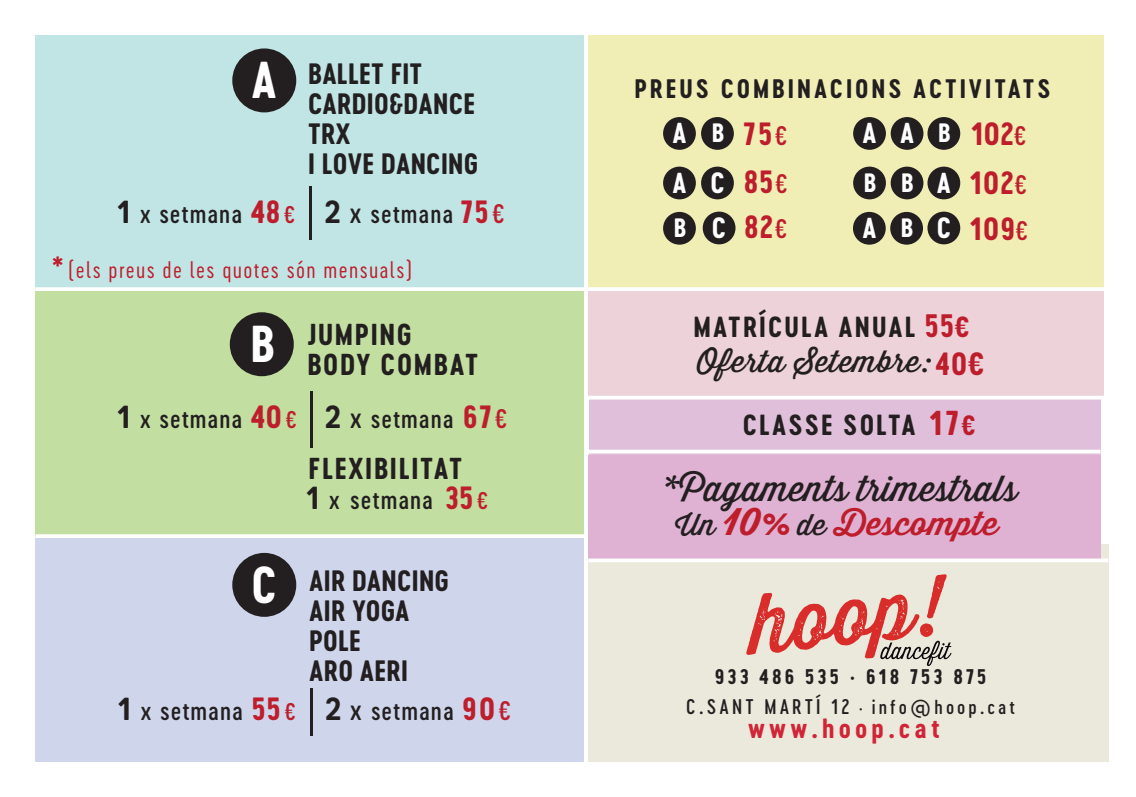
<style>
.page{position:relative;width:1136px;height:797px;background:#fff}
.page>*{position:absolute;margin:0;border:0;box-sizing:border-box;transform-origin:0 0}
.t1{font:48.5px "Cervo Neue Bold Neue";color:#fff}
.t2{font:35.25px "Thirsty Script";color:#231f20;scale:1.06 1}
.t3{font:500 32.5px "Thirsty Script";color:#be1d2c;scale:1.06 1}
.t4{font:30px "Cervo Neue Bold Neue";letter-spacing:.04em;color:#be1d2c}
.t5{font:30px "Thirsty Script";letter-spacing:.02em;color:#231f20;scale:1.06 1}
.t6{font:28.25px/30px "Cervo Neue Bold Neue";letter-spacing:.06em;color:#231f20}
.t7{font:27.5px/30px "Cervo Neue Bold Neue";letter-spacing:.01em;color:#231f20}
.t8{font:27.25px "Cervo Neue Bold Neue";letter-spacing:.08em;color:#231f20}
.t9{font:27.25px "Cervo Neue Bold Neue";color:#fff}
.t10{font:27px/49.5px "Cervo Neue Bold Neue";color:#fff}
.t11{font:26px "Cervo Neue Bold Neue";letter-spacing:.16em;color:#d22437}
.t12{font:25px "Cervo Neue Medium Neue";letter-spacing:.04em;color:#231f20}
.t13{font:25px "Cervo Neue Bold Neue";letter-spacing:.12em;color:#231f20}
.t14{font:24.75px "Cervo Neue Bold Neue";color:#fff}
.t15{font:22.5px "Cervo Neue Light Neue";letter-spacing:.06em;color:#be1d2c}
.t16{font:19.75px "Cervo Neue Medium Neue";letter-spacing:.16em;color:#231f20}
.t17{font:19.75px "Cervo Neue Bold Neue";letter-spacing:.16em;color:#231f20}
.s1{font-size:42.5px}
.s2{font-family:"Cervo Neue Bold Neue";font-size:30px;color:#be1d2c}
.s3{font-size:22.5px;color:#be1d2c}
.s4{font-size:27.5px}
.s5{color:#be1d2c}
.s6{font-family:"Cervo Neue Medium Neue";font-size:27.5px}
.s7{font-size:24.75px}
.s8{font-size:27px}
.s9{font-family:"Cervo Neue Medium Neue";font-size:25px}
.s10{font-size:27.25px}
.s11{font-size:30.25px;color:#be1d2c}
.s12{font-family:"Cervo Neue Bold Neue";color:#be1d2c}
.s13{font-size:32.25px;color:#be1d2c}
.s14{font-size:26px;color:#be1d2c}
.s15{font-weight:400;font-size:29px;color:#231f20}
.s16{font-weight:700;font-size:37.5px}
.s17{font-size:16.25px}
.s18{font-size:19px}
</style>
<div class="page">
<div style="left:35px;top:35px;width:549px;height:254px;background:#c1e5e5"></div>
<div style="left:35px;top:291px;width:549px;height:245px;background:#c2dea0"></div>
<div style="left:588px;top:35px;width:515px;height:256px;background:#f0eeb5"></div>
<div style="left:35px;top:536px;width:549px;height:225px;background:#cfd6ec"></div>
<div style="left:588px;top:398px;width:512px;height:57px;background:#e0bfda"></div>
<div style="left:587px;top:544px;width:521px;height:217px;background:#ebe9db"></div>
<svg style="left:746px;top:574px;width:205px;height:92px"></svg>
<div style="left:588px;top:455px;width:512px;height:105px;background:#dfb1d2"></div>
<svg style="left:588px;top:558px;width:520px;height:4px;background:#faf4f8"></svg>
<svg style="left:35px;top:287px;width:549px;height:2px"></svg>
<div style="left:588px;top:291px;width:515px;height:105px;background:#edd2d9"></div>
<svg style="left:588px;top:287px;width:516px;height:4px;background:#fefdfa"></svg>
<hr style="left:588px;top:396px;width:515px;height:3px;background:#fff">
<hr style="left:586px;top:450px;width:514px;height:3px;background:#fff">
<div style="left:232px;top:48px;width:64px;height:64px;background:#231f20;border-radius:50%"></div>
<div style="left:230px;top:312px;width:64px;height:64px;background:#231f20;border-radius:50%"></div>
<div style="left:232px;top:553px;width:64px;height:64px;background:#231f20;border-radius:50%"></div>
<hr style="left:309px;top:186px;width:3px;height:54px;background:#231f20">
<hr style="left:310px;top:391px;width:3px;height:56px;background:#231f20">
<hr style="left:310px;top:688px;width:3px;height:48px;background:#231f20">
<div style="left:663px;top:117px;width:32px;height:33px;background:#231f20;border-radius:50%"></div>
<div style="left:663px;top:167px;width:32px;height:32px;background:#231f20;border-radius:50%"></div>
<div style="left:701px;top:117px;width:32px;height:33px;background:#231f20;border-radius:50%"></div>
<div style="left:701px;top:167px;width:32px;height:32px;background:#231f20;border-radius:50%"></div>
<div style="left:663px;top:212px;width:32px;height:33px;background:#231f20;border-radius:50%"></div>
<div style="left:702px;top:212px;width:33px;height:32px;background:#231f20;border-radius:50%"></div>
<div style="left:852px;top:117px;width:33px;height:33px;background:#231f20;border-radius:50%"></div>
<div style="left:890px;top:117px;width:33px;height:33px;background:#231f20;border-radius:50%"></div>
<div style="left:927px;top:117px;width:33px;height:33px;background:#231f20;border-radius:50%"></div>
<div style="left:890px;top:167px;width:33px;height:32px;background:#231f20;border-radius:50%"></div>
<div style="left:852px;top:167px;width:33px;height:32px;background:#231f20;border-radius:50%"></div>
<div style="left:927px;top:167px;width:33px;height:32px;background:#231f20;border-radius:50%"></div>
<div style="left:852px;top:212px;width:33px;height:33px;background:#231f20;border-radius:50%"></div>
<div style="left:890px;top:212px;width:32px;height:33px;background:#231f20;border-radius:50%"></div>
<div style="left:927px;top:212px;width:33px;height:32px;background:#231f20;border-radius:50%"></div>
<svg style="left:35px;top:534px;width:549px;height:4px;background:#fafcf8"></svg>
<h1 class="t1" style="left:251px;top:47px;width:27px">A</h1>
<p class="t7" style="left:308px;top:59px;width:172px">BALLET FIT<br>CARDIO&amp;DANCE<br>TRX<br>I LOVE DANCING</p>
<p class="t12" style="left:117px;top:197px;width:389px"><span class="s1">1</span> x setmana <span class="s2">48</span> <span class="s3">€</span> <span class="s1">2</span> <span class="s4">x</span> setmana <span class="s2">75</span> <span class="s5">€</span></p>
<p class="t15" style="left:52px;top:255px;width:362px"><span class="s6">*</span> (els preus de les quotes són mensuals)</p>
<h1 class="t1" style="left:250px;top:311px;width:26px">B</h1>
<p class="t6" style="left:307px;top:319px;width:172px">JUMPING<br>BODY COMBAT</p>
<p class="t12" style="left:117px;top:402px;width:392px"><span class="s1">1</span> x setmana <span class="s2">40</span> <span class="s3">€</span> <span class="s1">2</span> <span class="s4">x</span> setmana <span class="s2">67</span> <span class="s5">€</span></p>
<p class="t6" style="left:308px;top:453px;width:155px">FLEXIBILITAT</p>
<p class="t12" style="left:306px;top:483px;width:184px"><span class="s1">1</span> x setmana <span class="s2">35</span> <span class="s3">€</span></p>
<h1 class="t1" style="left:251px;top:552px;width:27px">C</h1>
<p class="t7" style="left:309px;top:565px;width:141px">AIR DANCING<br>AIR YOGA<br>POLE<br>ARO AERI</p>
<p class="t12" style="left:117px;top:694px;width:395px"><span class="s1">1</span> x setmana <span class="s2">55</span> <span class="s3">€</span> <span class="s1">2</span> <span class="s4">x</span> setmana <span class="s2">90</span> <span class="s5">€</span></p>
<p class="t13" style="left:634px;top:71px;width:417px">PREUS COMBINACIONS ACTIVITATS</p>
<p class="t10" style="left:862px;top:108px;width:90px">AA<span class="s7">B</span></p>
<p class="t14" style="left:863px;top:166px;width:89px">BB<span class="s8">A</span></p>
<p class="t4" style="left:743px;top:207px;width:45px">82<span class="s9">€</span></p>
<p class="t10" style="left:862px;top:203px;width:90px">A<span class="s7">B</span><span class="s10">C</span></p>
<p class="t4" style="left:743px;top:114px;width:46px">75<span class="s9">€</span></p>
<p class="t4" style="left:971px;top:114px;width:57px">102<span class="s9">€</span></p>
<p class="t10" style="left:672px;top:108px;width:16px">A<br>A</p>
<p class="t14" style="left:711px;top:116px;width:14px">B</p>
<p class="t4" style="left:743px;top:162px;width:46px">85<span class="s9">€</span></p>
<p class="t4" style="left:970px;top:162px;width:58px">102<span class="s9">€</span></p>
<p class="t9" style="left:710px;top:164px;width:16px">C</p>
<p class="t14" style="left:673px;top:211px;width:54px">B <span class="s10">C</span></p>
<p class="t4" style="left:969px;top:208px;width:60px">109<span class="s9">€</span></p>
<p class="t8" style="left:693px;top:308px;width:278px">MATRÍCULA ANUAL <span class="s11">55</span><span class="s5">€</span></p>
<p class="t5" style="left:696px;top:340px;width:273px">Oferta Setembre: <span class="s12">40€</span></p>
<p class="t8" style="left:742px;top:406px;width:234px">CLASSE SOLTA <span class="s13">17</span><span class="s14">€</span></p>
<h2 class="t2" style="left:663px;top:463px;width:335px">*Pagaments trimestrals</h2>
<h3 class="t3" style="left:675px;top:500px;width:306px"><span class="s15">Un</span> <span class="s16">10%</span> <span class="s15">de</span> Descompte</h3>
<p class="t17" style="left:714px;top:663px;width:273px">933 486 535 · 618 753 875</p>
<p class="t16" style="left:686px;top:694px;width:330px">C.SANT MARTÍ 12 <span class="s17">·</span> <span class="s18">info@hoop.cat</span></p>
<p class="t11" style="left:748px;top:710px;width:193px">www.hoop.cat</p>
</div>
